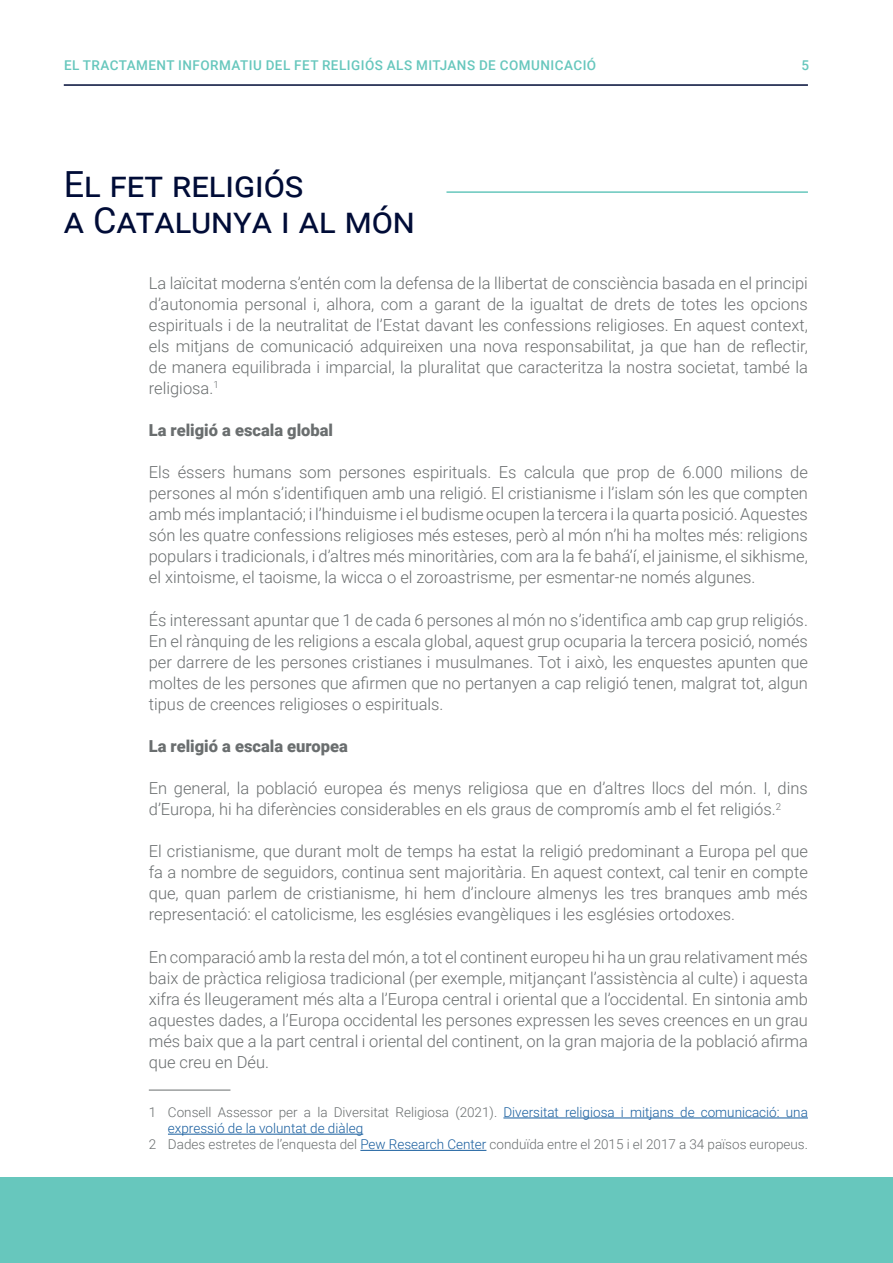
<style>
.page{position:relative;width:893px;height:1263px;background:#fff}
.page>*{position:absolute;margin:0;border:0;box-sizing:border-box;transform-origin:0 0}
.t1{font:36px "Roboto";color:#000c37}
.t2{font:300 16.5px/21px "Roboto";color:#6a6e6f;text-align:justify}
.t3{font:900 16.5px "Roboto";color:#6a6e6f}
.t4{font:300 13.5px/16.2px "Roboto";color:#175d9e}
.t5{font:300 13.5px "Roboto";color:#6a6e6f}
.t6{font:500 13.5px "Roboto";letter-spacing:.035em;color:#67c7bd}
.s1{color:#6a6e6f}
.s2{color:#175d9e}
</style>
<div class="page">
<div style="left:0;top:1178px;width:893px;height:85px;background:#67c7bd"></div>
<hr style="left:64px;top:84px;width:744px;height:2px;background:#000c37">
<hr style="left:446px;top:191px;width:362px;height:2px;background:#67c7bd">
<hr style="left:503px;top:1117px;width:305px;height:1px;background:#175d9e">
<hr style="left:168px;top:1134px;width:195px;height:1px;background:#175d9e">
<hr style="left:360px;top:1150px;width:126px;height:1px;background:#175d9e">
<hr style="left:149px;top:1090px;width:81px;height:1px;background:#6a6e6f">
<p class="t6" style="left:64px;top:55px;width:534px">EL TRACTAMENT INFORMATIU DEL FET RELIGIÓS ALS MITJANS DE COMUNICACIÓ</p>
<p class="t6" style="left:801px;top:55px;width:9px">5</p>
<p class="t1" style="left:64px;top:159px;width:241px">El fet religiós</p>
<p class="t1" style="left:64px;top:195px;width:353px">a Catalunya i al món</p>
<p class="t2" style="left:149px;top:272px;width:661px">La laïcitat moderna s’entén com la defensa de la llibertat de consciència basada en el principi d’autonomia personal i, alhora, com a garant de la igualtat de drets de totes les opcions espirituals i de la neutralitat de l’Estat davant les confessions religioses. En aquest context, els mitjans de comunicació adquireixen una nova responsabilitat, ja que han de reflectir, de manera equilibrada i imparcial, la pluralitat que caracteritza la nostra societat, també la religiosa.<sup>1</sup></p>
<p class="t3" style="left:149px;top:419px;width:186px">La religió a escala global</p>
<p class="t2" style="left:149px;top:461px;width:661px">Els éssers humans som persones espirituals. Es calcula que prop de 6.000 milions de persones al món s’identifiquen amb una religió. El cristianisme i l’islam són les que compten amb més implantació; i l’hinduisme i el budisme ocupen la tercera i la quarta posició. Aquestes són les quatre confessions religioses més esteses, però al món n’hi ha moltes més: religions populars i tradicionals, i d’altres més minoritàries, com ara la fe bahá’í, el jainisme, el sikhisme, el xintoisme, el taoisme, la wicca o el zoroastrisme, per esmentar-ne només algunes.</p>
<p class="t2" style="left:149px;top:609px;width:661px">És interessant apuntar que 1 de cada 6 persones al món no s’identifica amb cap grup religiós.<br>En el rànquing de les religions a escala global, aquest grup ocuparia la tercera posició, només per darrere de les persones cristianes i musulmanes. Tot i això, les enquestes apunten que moltes de les persones que afirmen que no pertanyen a cap religió tenen, malgrat tot, algun tipus de creences religioses o espirituals.</p>
<p class="t3" style="left:149px;top:734px;width:200px">La religió a escala europea</p>
<p class="t2" style="left:149px;top:777px;width:661px">En general, la població europea és menys religiosa que en d’altres llocs del món. I, dins d’Europa, hi ha diferències considerables en els graus de compromís amb el fet religiós.<sup>2</sup></p>
<p class="t2" style="left:149px;top:840px;width:661px">El cristianisme, que durant molt de temps ha estat la religió predominant a Europa pel que fa a nombre de seguidors, continua sent majoritària. En aquest context, cal tenir en compte que, quan parlem de cristianisme, hi hem d’incloure almenys les tres branques amb més representació: el catolicisme, les esglésies evangèliques i les esglésies ortodoxes.</p>
<p class="t2" style="left:149px;top:946px;width:661px">En comparació amb la resta del món, a tot el continent europeu hi ha un grau relativament més baix de pràctica religiosa tradicional (per exemple, mitjançant l’assistència al culte) i aquesta xifra és lleugerament més alta a l’Europa central i oriental que a l’occidental. En sintonia amb aquestes dades, a l’Europa occidental les persones expressen les seves creences en un grau més baix que a la part central i oriental del continent, on la gran majoria de la població afirma que creu en Déu.</p>
<p class="t4" style="left:168px;top:1103px;width:641px;text-indent:-19px"><span class="s1">1 Consell Assessor per a la Diversitat Religiosa (2021).</span> Diversitat religiosa i mitjans de comunicació: una expressió de la voluntat de diàleg</p>
<p class="t5" style="left:149px;top:1135px;width:661px">2 Dades estretes de l’enquesta del <span class="s2">Pew Research Center</span> conduïda entre el 2015 i el 2017 a 34 països europeus.</p>
</div>
